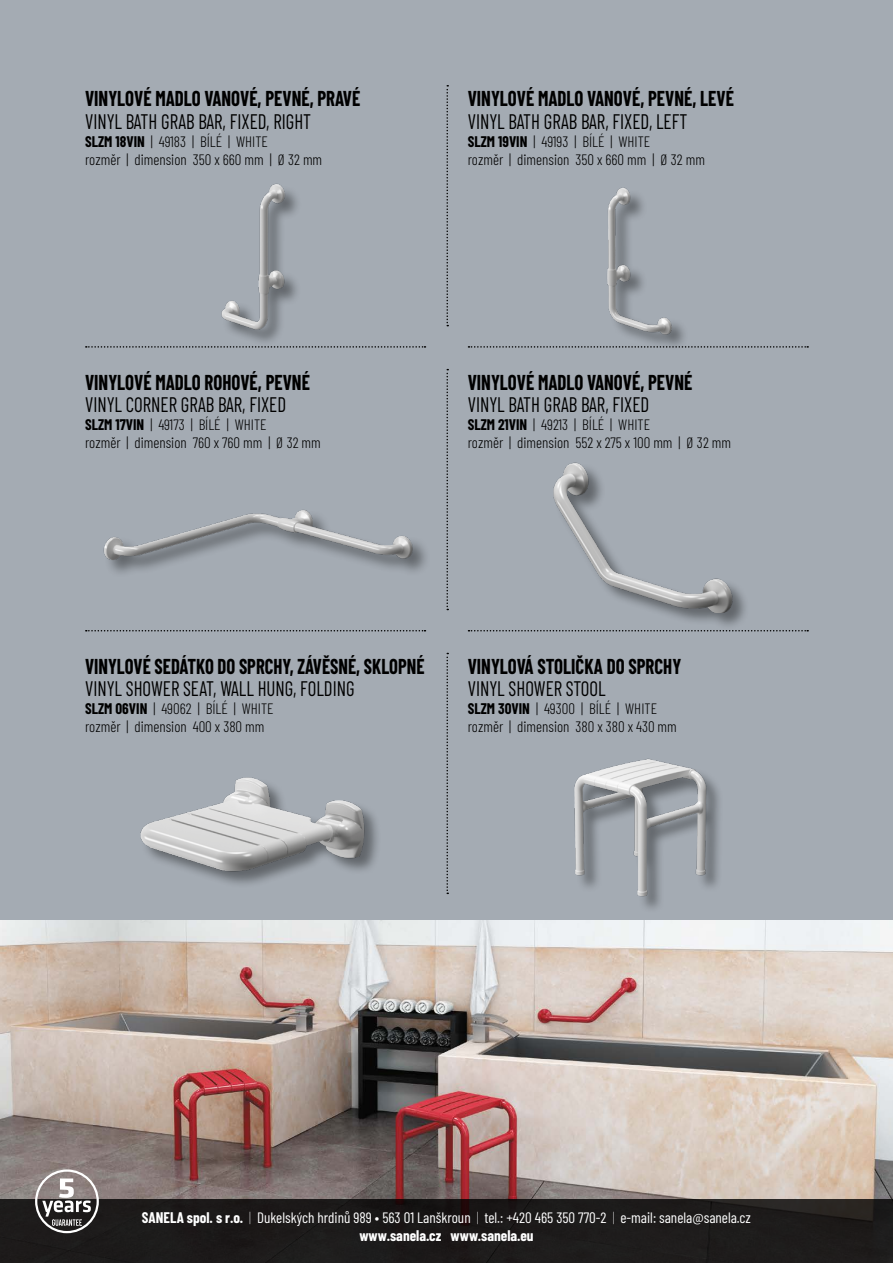
<style>
.page{position:relative;width:893px;height:1263px;background:#a4abb3}
.page>*{position:absolute;margin:0;border:0;box-sizing:border-box;transform-origin:0 0}
.t1{font:21px "Barlow Condensed";color:#000;scale:.9 1}
.t2{font:700 21px "Barlow Condensed";color:#000;scale:.9 1}
.t3{font:700 21px "Barlow Condensed";color:#000;scale:.89 1}
.t4{font:300 15px/18px "Barlow Condensed";color:#000}
.t5{font:15px/18px "Barlow Condensed";color:#fff;text-align:center}
.s1{font-weight:700}
.s2{font-weight:100}
</style>
<div class="page">
<img style="left:0;top:921px;width:893px;height:278px">
<div style="left:0;top:1199px;width:893px;height:64px;background:#1d1b1a"></div>
<svg style="left:86px;top:346px;width:339px;height:2px"></svg>
<svg style="left:86px;top:630px;width:339px;height:1px"></svg>
<svg style="left:468px;top:346px;width:340px;height:2px"></svg>
<svg style="left:468px;top:630px;width:340px;height:1px"></svg>
<svg style="left:446px;top:85px;width:2px;height:241px"></svg>
<svg style="left:446px;top:369px;width:2px;height:241px"></svg>
<svg style="left:446px;top:653px;width:2px;height:241px"></svg>
<div style="left:222px;top:185px;width:81px;height:162px;background:#a4abb3"></div>
<img style="left:222px;top:183px;width:75px;height:157px">
<div style="left:608px;top:189px;width:81px;height:162px;background:#000;opacity:.4"></div>
<img style="left:607px;top:187px;width:76px;height:151px">
<div style="left:554px;top:463px;width:196px;height:167px;background:#000;opacity:.4"></div>
<img style="left:553px;top:462px;width:197px;height:151px">
<img style="left:574px;top:758px;width:144px;height:144px">
<img style="left:140px;top:777px;width:237px;height:107px">
<img style="left:103px;top:510px;width:322px;height:63px">
<svg style="left:35px;top:1169px;width:64px;height:64px"></svg>
<h1 class="t2" style="left:85px;top:84px;width:307px">VINYLOVÉ MADLO VANOVÉ, PEVNÉ, PRAVÉ</h1>
<h1 class="t1" style="left:85px;top:106px;width:253px">VINYL BATH GRAB BAR, FIXED, RIGHT</h1>
<p class="t4" style="left:85px;top:131px;width:239px"><span class="s1">SLZM 18VIN</span> | 49183 | BÍLÉ | WHITE<br>rozměr | dimension 350 x 660 mm | Ø 32 mm</p>
<h1 class="t2" style="left:468px;top:84px;width:297px">VINYLOVÉ MADLO VANOVÉ, PEVNÉ, LEVÉ</h1>
<h1 class="t1" style="left:468px;top:106px;width:245px">VINYL BATH GRAB BAR, FIXED, LEFT</h1>
<p class="t4" style="left:468px;top:131px;width:239px"><span class="s1">SLZM 19VIN</span> | 49193 | BÍLÉ | WHITE<br>rozměr | dimension 350 x 660 mm | Ø 32 mm</p>
<h1 class="t2" style="left:85px;top:367px;width:251px">VINYLOVÉ MADLO ROHOVÉ, PEVNÉ</h1>
<h1 class="t1" style="left:85px;top:390px;width:225px">VINYL CORNER GRAB BAR, FIXED</h1>
<p class="t4" style="left:85px;top:415px;width:237px"><span class="s1">SLZM 17VIN</span> | 49173 | BÍLÉ | WHITE<br>rozměr | dimension 760 x 760 mm | Ø 32 mm</p>
<h1 class="t2" style="left:468px;top:367px;width:251px">VINYLOVÉ MADLO VANOVÉ, PEVNÉ</h1>
<h1 class="t1" style="left:468px;top:390px;width:203px">VINYL BATH GRAB BAR, FIXED</h1>
<p class="t4" style="left:468px;top:415px;width:265px"><span class="s1">SLZM 21VIN</span> | 49213 | BÍLÉ | WHITE<br>rozměr | dimension 552 x 275 x 100 mm | Ø 32 mm</p>
<h1 class="t3" style="left:85px;top:651px;width:383px">VINYLOVÉ SEDÁTKO DO SPRCHY, ZÁVĚSNÉ, SKLOPNÉ</h1>
<h1 class="t1" style="left:85px;top:674px;width:301px">VINYL SHOWER SEAT, WALL HUNG, FOLDING</h1>
<p class="t4" style="left:85px;top:699px;width:190px"><span class="s1">SLZM 06VIN</span> | 49062 | BÍLÉ | WHITE rozměr | dimension 400 x 380 mm</p>
<h1 class="t2" style="left:468px;top:651px;width:239px">VINYLOVÁ STOLIČKA DO SPRCHY</h1>
<h1 class="t1" style="left:468px;top:674px;width:155px">VINYL SHOWER STOOL</h1>
<p class="t4" style="left:468px;top:699px;width:211px"><span class="s1">SLZM 30VIN</span> | 49300 | BÍLÉ | WHITE rozměr | dimension 380 x 380 x 430 mm</p>
<p class="t5" style="left:142px;top:1207px;width:611px"><span class="s1">SANELA spol. s r.o.</span> <span class="s2">|</span> Dukelských hrdinů 989 • 563 01 Lanškroun <span class="s2">|</span> tel.: +420 465 350 770-2 <span class="s2">|</span> e-mail: sanela@sanela.cz <span class="s1">www.sanela.cz www.sanela.eu</span></p>
</div>
